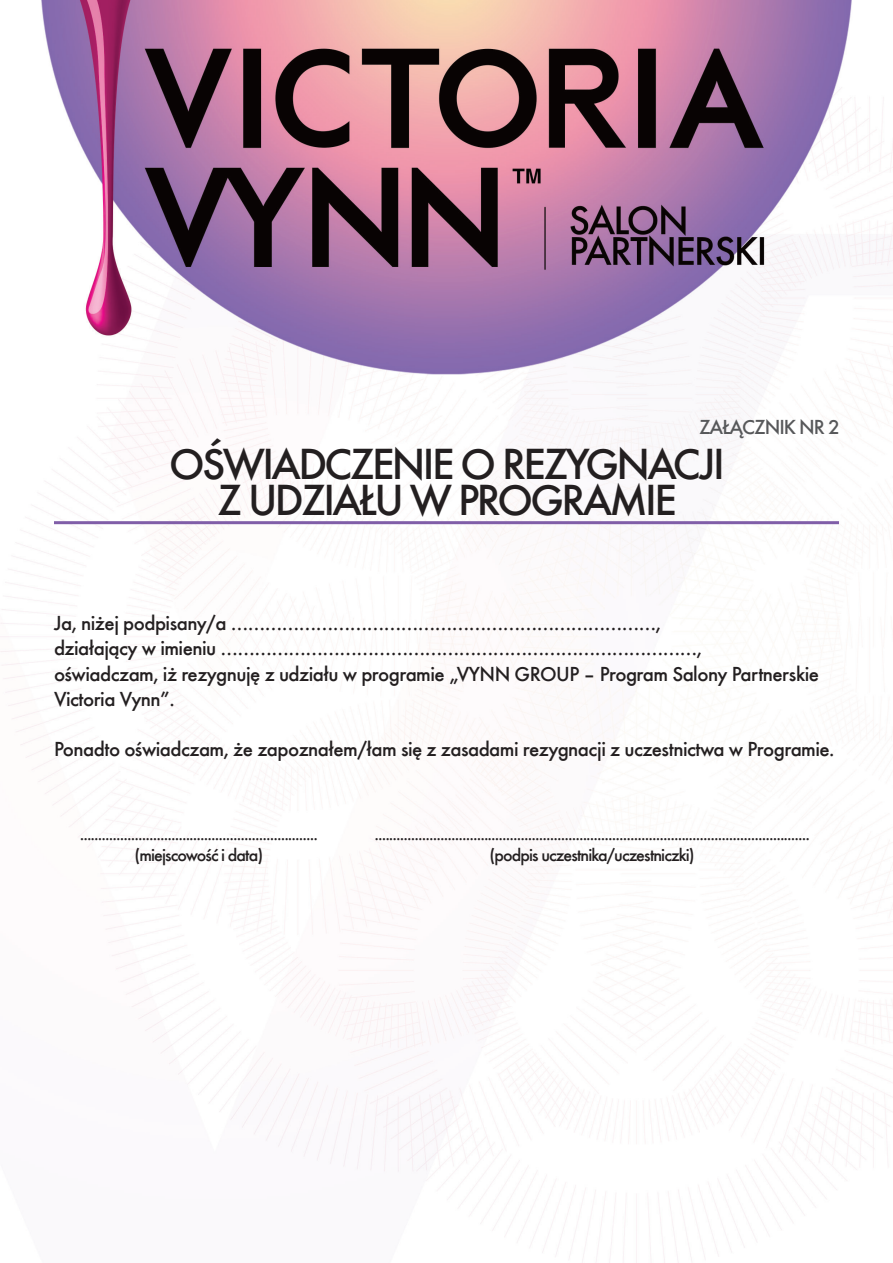
<style>
.page{position:relative;width:893px;height:1263px;background:#fff}
.page>*{position:absolute;margin:0;border:0;box-sizing:border-box;transform-origin:0 0}
.t1{font:500 45px "Futura TEE";letter-spacing:-.06em;color:#231f20}
.t2{font:500 21px/25.2px "Futura TEE";letter-spacing:-.025em;color:#231f20}
.t3{font:500 21px "Futura TEE";letter-spacing:-.05em;color:#57585a}
.t4{font:500 18px "Futura TEE";letter-spacing:-.05em;color:#231f20}
</style>
<div class="page">
<img style="left:0;top:0;width:893px;height:1263px">
<hr style="left:54px;top:521px;width:785px;height:3px;background:#805ea8">
<p class="t3" style="left:699px;top:415px;width:143px">ZAŁĄCZNIK NR 2</p>
<p class="t1" style="left:169px;top:438px;width:557px">OŚWIADCZENIE O REZYGNACJI</p>
<p class="t1" style="left:217px;top:474px;width:461px">Z UDZIAŁU W PROGRAMIE</p>
<p class="t2" style="left:54px;top:610px;width:609px">Ja, niżej podpisany/a …………………………………………………………………,</p>
<p class="t2" style="left:54px;top:636px;width:650px">działający w imieniu …………………………………………………………………………,</p>
<p class="t2" style="left:54px;top:661px;width:767px">oświadczam, iż rezygnuję z udziału w programie „VYNN GROUP – Program Salony Partnerskie<br>Victoria Vynn”.</p>
<p class="t2" style="left:54px;top:736px;width:782px">Ponadto oświadczam, że zapoznałem/łam się z zasadami rezygnacji z uczestnictwa w Programie.</p>
<p class="t4" style="left:80px;top:823px;width:240px">.................................................................</p>
<p class="t4" style="left:134px;top:844px;width:130px">(miejscowość i data)</p>
<p class="t4" style="left:374px;top:823px;width:437px">.......................................................................................................................</p>
<p class="t4" style="left:490px;top:844px;width:207px">(podpis uczestnika/uczestniczki)</p>
</div>
